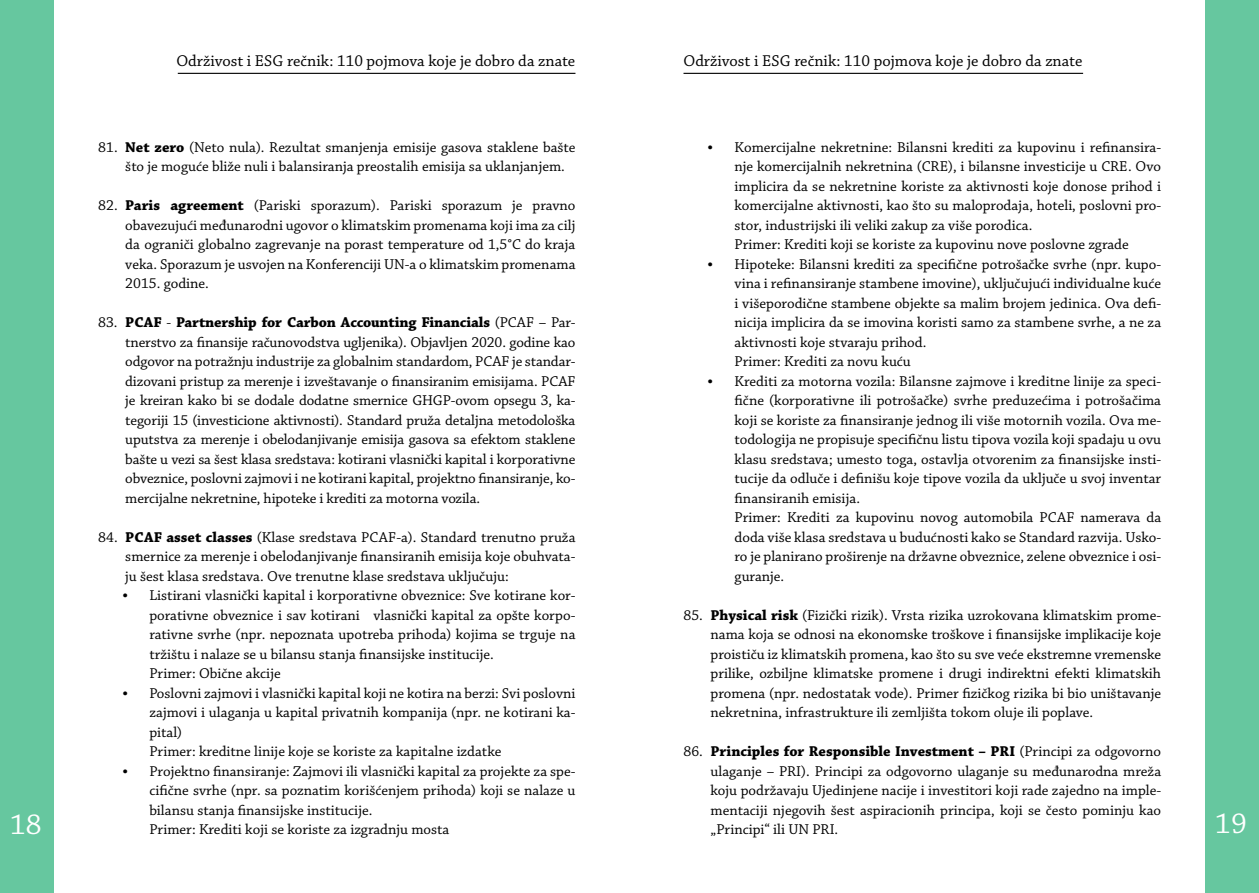
<style>
.page{position:relative;width:1259px;height:893px;background:#fff}
.page>*{position:absolute;margin:0;border:0;box-sizing:border-box;transform-origin:0 0}
.t1{font:30px "Chaparral Pro";color:#fff}
.t2{font:16.5px "Chaparral Pro";color:#000}
.t3{font:15px/19.5px "Chaparral Pro";color:#000;text-align:justify}
.s1{font-weight:700}
</style>
<div class="page">
<div style="left:1205px;top:0;width:54px;height:893px;background:#66c79f"></div>
<hr style="left:178px;top:73px;width:397px;height:1px;background:#000">
<hr style="left:683px;top:73px;width:400px;height:1px;background:#000">
<div style="left:0;top:0;width:54px;height:893px;background:#66c79f"></div>
<p class="t2" style="left:176px;top:51px;width:400px">Održivost i ESG rečnik: 110 pojmova koje je dobro da znate</p>
<p class="t2" style="left:683px;top:51px;width:400px">Održivost i ESG rečnik: 110 pojmova koje je dobro da znate</p>
<p class="t3" style="left:125px;top:138px;width:452px;text-indent:-27px">81. <span class="s1">Net zero</span> (Neto nula). Rezultat smanjenja emisije gasova staklene bašte što je moguće bliže nuli i balansiranja preostalih emisija sa uklanjanjem.</p>
<p class="t3" style="left:125px;top:196px;width:452px;text-indent:-27px">82. <span class="s1">Paris agreement</span> (Pariski sporazum). Pariski sporazum je pravno obavezujući međunarodni ugovor o klimatskim promenama koji ima za cilj da ograniči globalno zagrevanje na porast temperature od 1,5°C do kraja veka. Sporazum je usvojen na Konferenciji UN-a o klimatskim promenama 2015. godine.</p>
<p class="t3" style="left:125px;top:313px;width:452px;text-indent:-27px">83. <span class="s1">PCAF</span> - <span class="s1">Partnership for Carbon Accounting Financials</span> (PCAF – Par&shy;tnerstvo za finansije računovodstva ugljenika). Objavljen 2020. godine kao odgovor na potražnju industrije za globalnim standardom, PCAF je standar&shy;dizovani pristup za merenje i izveštavanje o finansiranim emisijama. PCAF je kreiran kako bi se dodale dodatne smernice GHGP-ovom opsegu 3, ka&shy;tegoriji 15 (investicione aktivnosti). Standard pruža detaljna metodološka uputstva za merenje i obelodanjivanje emisija gasova sa efektom staklene bašte u vezi sa šest klasa sredstava: kotirani vlasnički kapital i korporativne obveznice, poslovni zajmovi i ne kotirani kapital, projektno finansiranje, ko&shy;mercijalne nekretnine, hipoteke i krediti za motorna vozila.</p>
<p class="t3" style="left:125px;top:528px;width:452px;text-indent:-27px">84. <span class="s1">PCAF asset classes</span> (Klase sredstava PCAF-a). Standard trenutno pruža smernice za merenje i obelodanjivanje finansiranih emisija koje obuhvata&shy;ju šest klasa sredstava. Ove trenutne klase sredstava uključuju:</p>
<p class="t3" style="left:149px;top:586px;width:428px;text-align:left">Listirani vlasnički kapital i korporativne obveznice: Sve kotirane kor&shy;porativne obveznice i sav kotirani vlasnički kapital za opšte korpo&shy;rativne svrhe (npr. nepoznata upotreba prihoda) kojima se trguje na tržištu i nalaze se u bilansu stanja finansijske institucije.<br>Primer: Obične akcije<br>Poslovni zajmovi i vlasnički kapital koji ne kotira na berzi: Svi poslovni zajmovi i ulaganja u kapital privatnih kompanija (npr. ne kotirani ka&shy;pital)<br>Primer: kreditne linije koje se koriste za kapitalne izdatke<br>Projektno finansiranje: Zajmovi ili vlasnički kapital za projekte za spe&shy;cifične svrhe (npr. sa poznatim korišćenjem prihoda) koji se nalaze u bilansu stanja finansijske institucije.<br>Primer: Krediti koji se koriste za izgradnju mosta</p>
<p class="t3" style="left:734px;top:138px;width:428px;text-align:left">Komercijalne nekretnine: Bilansni krediti za kupovinu i refinansira&shy;nje komercijalnih nekretnina (CRE), i bilansne investicije u CRE. Ovo implicira da se nekretnine koriste za aktivnosti koje donose prihod i komercijalne aktivnosti, kao što su maloprodaja, hoteli, poslovni pro&shy;stor, industrijski ili veliki zakup za više porodica.<br>Primer: Krediti koji se koriste za kupovinu nove poslovne zgrade Hipoteke: Bilansni krediti za specifične potrošačke svrhe (npr. kupo&shy;vina i refinansiranje stambene imovine), uključujući individualne kuće i višeporodične stambene objekte sa malim brojem jedinica. Ova defi&shy;nicija implicira da se imovina koristi samo za stambene svrhe, a ne za aktivnosti koje stvaraju prihod.<br>Primer: Krediti za novu kuću<br>Krediti za motorna vozila: Bilansne zajmove i kreditne linije za speci&shy;fične (korporativne ili potrošačke) svrhe preduzećima i potrošačima koji se koriste za finansiranje jednog ili više motornih vozila. Ova me&shy;todologija ne propisuje specifičnu listu tipova vozila koji spadaju u ovu klasu sredstava; umesto toga, ostavlja otvorenim za finansijske insti&shy;tucije da odluče i definišu koje tipove vozila da uključe u svoj inventar finansiranih emisija.<br>Primer: Krediti za kupovinu novog automobila PCAF namerava da doda više klasa sredstava u budućnosti kako se Standard razvija. Usko&shy;ro je planirano proširenje na državne obveznice, zelene obveznice i osi&shy;guranje.</p>
<p class="t3" style="left:710px;top:606px;width:452px;text-indent:-27px">85. <span class="s1">Physical risk</span> (Fizički rizik). Vrsta rizika uzrokovana klimatskim prome&shy;nama koja se odnosi na ekonomske troškove i finansijske implikacije koje proističu iz klimatskih promena, kao što su sve veće ekstremne vremenske prilike, ozbiljne klimatske promene i drugi indirektni efekti klimatskih promena (npr. nedostatak vode). Primer fizičkog rizika bi bio uništavanje nekretnina, infrastrukture ili zemljišta tokom oluje ili poplave.</p>
<p class="t3" style="left:710px;top:742px;width:452px;text-indent:-27px">86. <span class="s1">Principles for Responsible Investment – PRI</span> (Principi za odgovorno ulaganje – PRI). Principi za odgovorno ulaganje su međunarodna mreža koju podržavaju Ujedinjene nacije i investitori koji rade zajedno na imple&shy;mentaciji njegovih šest aspiracionih principa, koji se često pominju kao „Principi“ ili UN PRI.</p>
<h1 class="t1" style="left:10px;top:808px;width:33px">18</h1>
<h1 class="t1" style="left:1215px;top:807px;width:33px">19</h1>
</div>
